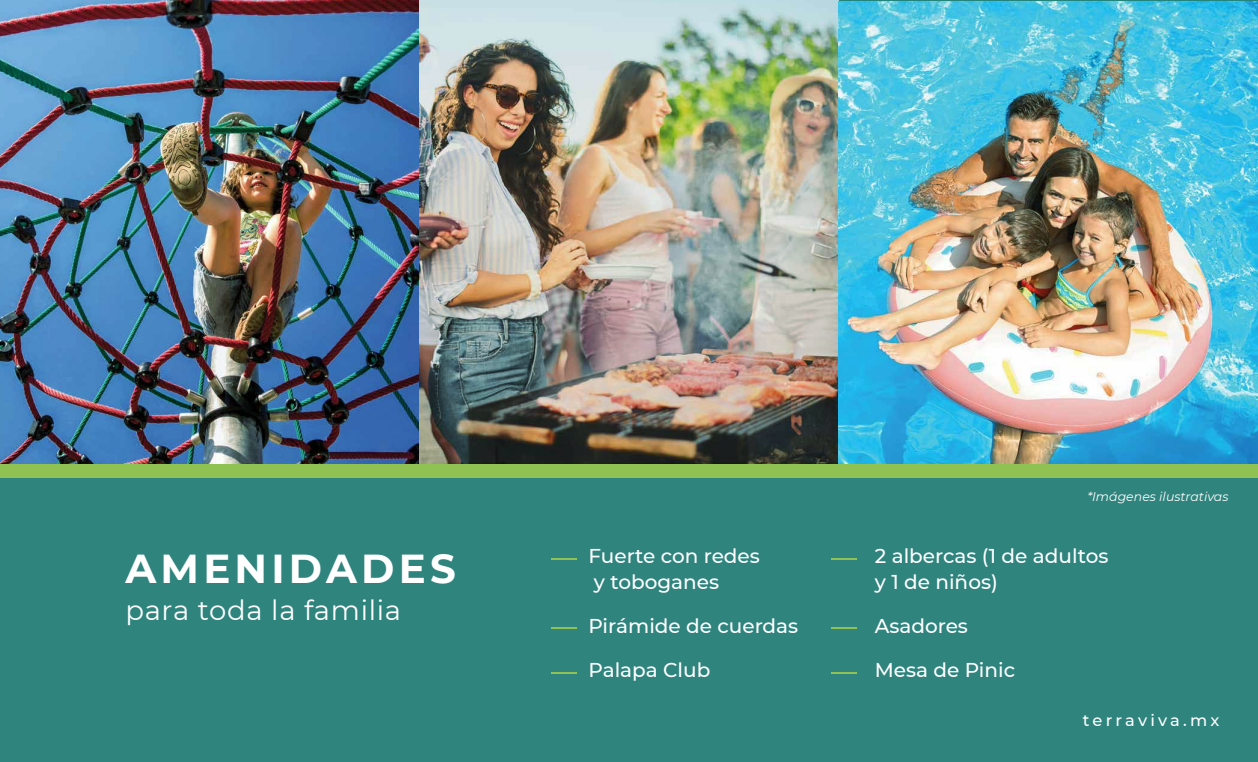
<style>
.page{position:relative;width:1258px;height:762px;background:#fff}
.page>*{position:absolute;margin:0;border:0;box-sizing:border-box;transform-origin:0 0}
.t1{font:700 40.38px "Montserrat";letter-spacing:.105em;color:#fff}
.t2{font:27.5px "Montserrat";letter-spacing:.025em;color:#fff}
.t3{font:500 20px/26.2px "Montserrat";color:#fff}
.t4{font:500 16.25px "Montserrat";letter-spacing:.195em;color:#fff}
.t5{font:italic 12.5px "Montserrat";color:#fff}
</style>
<div class="page">
<div style="left:0;top:0;width:1258px;height:761px;background:#2f847e"></div>
<hr style="left:551px;top:558px;width:25px;height:2px;background:#90c253">
<svg style="left:551px;top:627px;width:25px;height:1px"></svg>
<svg style="left:551px;top:672px;width:25px;height:1px"></svg>
<hr style="left:831px;top:558px;width:25px;height:2px;background:#90c253">
<svg style="left:831px;top:627px;width:25px;height:1px"></svg>
<svg style="left:831px;top:672px;width:25px;height:1px"></svg>
<div style="left:0;top:464px;width:1258px;height:13px;background:#90c253"></div>
<img style="left:0;top:0;width:1258px;height:464px">
<h1 class="t1" style="left:125px;top:539px;width:332px">AMENIDADES</h1>
<h2 class="t2" style="left:125px;top:591px;width:277px">para toda la familia</h2>
<p class="t3" style="left:589px;top:542px;width:173px">Fuerte con redes y toboganes</p>
<p class="t3" style="left:589px;top:603px;width:211px;line-height:43.8px">Pirámide de cuerdas<br>Palapa Club</p>
<p class="t5" style="left:1087px;top:488px;width:143px">*Imágenes ilustrativas</p>
<p class="t3" style="left:875px;top:542px;width:235px">2 albercas (1 de adultos y 1 de niños)</p>
<p class="t3" style="left:875px;top:603px;width:142px;line-height:43.8px">Asadores<br>Mesa de Pinic</p>
<p class="t4" style="left:1083px;top:709px;width:138px">terraviva.mx</p>
</div>
